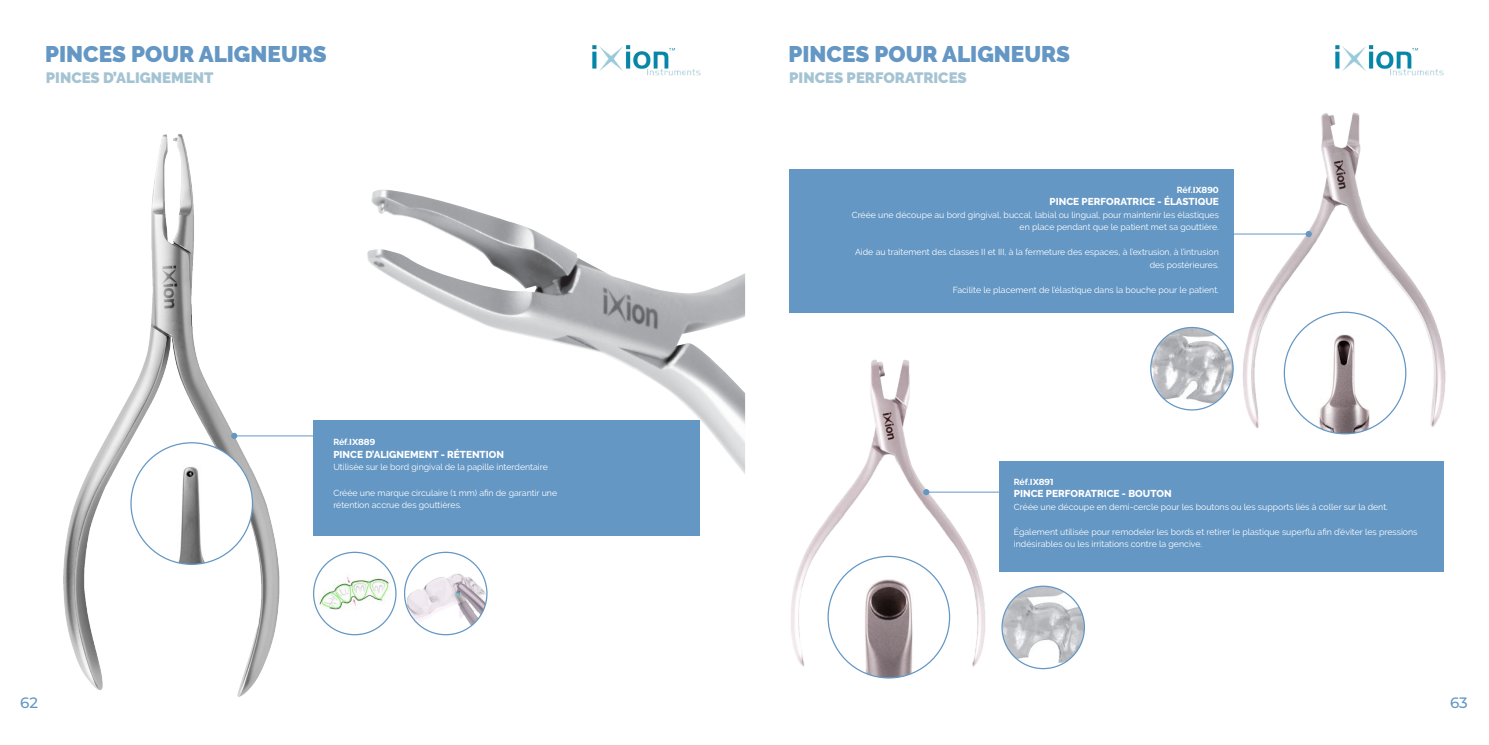
<style>
.page{position:relative;width:1489px;height:745px;background:#fff}
.page>*{position:absolute;margin:0;border:0;box-sizing:border-box;transform-origin:0 0}
.t1{font:900 22.5px "Raleway";color:#6497c4}
.t2{font:900 15px "Raleway";color:#a5c4d3}
.t3{font:500 15px "Montserrat";color:#6497c4}
.t4{font:800 10px "Raleway";color:#fff}
.t5{font:8.75px/12.5px "Raleway";color:#fff}
.t6{font:700 8.75px "Montserrat";color:#fff}
.s1{font-family:"Raleway"}
</style>
<div class="page">
<div style="left:789px;top:169px;width:444px;height:144px;background:#6497c4"></div>
<img style="left:367px;top:189px;width:378px;height:285px">
<img style="left:592px;top:45px;width:109px;height:31px">
<img style="left:63px;top:134px;width:271px;height:563px">
<img style="left:131px;top:442px;width:121px;height:122px;border-radius:61px">
<div style="left:313px;top:420px;width:386px;height:115px;background:#6497c4"></div>
<img style="left:1335px;top:45px;width:109px;height:31px">
<div style="left:999px;top:460px;width:444px;height:111px;background:#6497c4"></div>
<img style="left:791px;top:359px;width:218px;height:320px">
<img style="left:828px;top:556px;width:121px;height:121px;border-radius:61px">
<svg style="left:923px;top:488px;width:6px;height:7px"></svg>
<hr style="left:925px;top:491px;width:82px;height:1px;background:#6497c4">
<img style="left:1217px;top:112px;width:229px;height:323px">
<img style="left:1284px;top:312px;width:121px;height:121px;border-radius:61px">
<svg style="left:1305px;top:231px;width:6px;height:6px"></svg>
<hr style="left:1226px;top:233px;width:82px;height:1px;background:#6497c4">
<svg style="left:231px;top:432px;width:6px;height:6px"></svg>
<hr style="left:233px;top:435px;width:82px;height:1px;background:#6497c4">
<img style="left:404px;top:561px;width:83px;height:72px">
<img style="left:314px;top:570px;width:81px;height:46px">
<img style="left:1150px;top:327px;width:82px;height:82px;border-radius:41px">
<div style="left:1150px;top:327px;width:83px;height:83px;border:1px solid #6497c4;border-radius:50%"></div>
<img style="left:1002px;top:586px;width:82px;height:82px;border-radius:41px">
<div style="left:1001px;top:585px;width:83px;height:83px;border:1px solid #6497c4;border-radius:50%"></div>
<h1 class="t1" style="left:45px;top:36px;width:283px">PINCES POUR ALIGNEURS</h1>
<h2 class="t2" style="left:46px;top:66px;width:169px">PINCES D’ALIGNEMENT</h2>
<p class="t6" style="left:333px;top:436px;width:43px"><span class="s1">Réf.</span>IX889</p>
<p class="t4" style="left:333px;top:446px;width:172px">PINCE D’ALIGNEMENT - RÉTENTION</p>
<p class="t5" style="left:333px;top:460px;width:216px">Utilisée sur le bord gingival de la papille interdentaire</p>
<p class="t5" style="left:333px;top:485px;width:225px">Créée une marque circulaire (1 mm) afin de garantir une rétention accrue des gouttières.</p>
<h1 class="t1" style="left:788px;top:36px;width:283px">PINCES POUR ALIGNEURS</h1>
<h2 class="t2" style="left:789px;top:66px;width:179px">PINCES PERFORATRICES</h2>
<p class="t6" style="left:1176px;top:183px;width:44px"><span class="s1">Réf.</span>IX890</p>
<p class="t4" style="left:1049px;top:194px;width:171px">PINCE PERFORATRICE - ÉLASTIQUE</p>
<p class="t5" style="left:851px;top:208px;width:369px;text-align:right">Créée une découpe au bord gingival, buccal, labial ou lingual, pour maintenir les élastiques en place pendant que le patient met sa gouttière.</p>
<p class="t5" style="left:855px;top:245px;width:365px;text-align:right">Aide au traitement des classes II et III, à la fermeture des espaces, à l’extrusion, à l’intrusion des postérieures.</p>
<p class="t5" style="left:952px;top:283px;width:267px">Facilite le placement de l’élastique dans la bouche pour le patient.</p>
<p class="t6" style="left:1013px;top:475px;width:41px"><span class="s1">Réf.</span>IX891</p>
<p class="t4" style="left:1013px;top:486px;width:159px">PINCE PERFORATRICE - BOUTON</p>
<p class="t5" style="left:1013px;top:499px;width:375px">Créée une découpe en demi-cercle pour les boutons ou les supports liés à coller sur la dent.</p>
<p class="t5" style="left:1013px;top:524px;width:405px">Également utilisée pour remodeler les bords et retirer le plastique superflu afin d’éviter les pressions indésirables ou les irritations contre la gencive.</p>
<h2 class="t3" style="left:20px;top:691px;width:19px">62</h2>
<h2 class="t3" style="left:1449px;top:691px;width:19px">63</h2>
</div>
